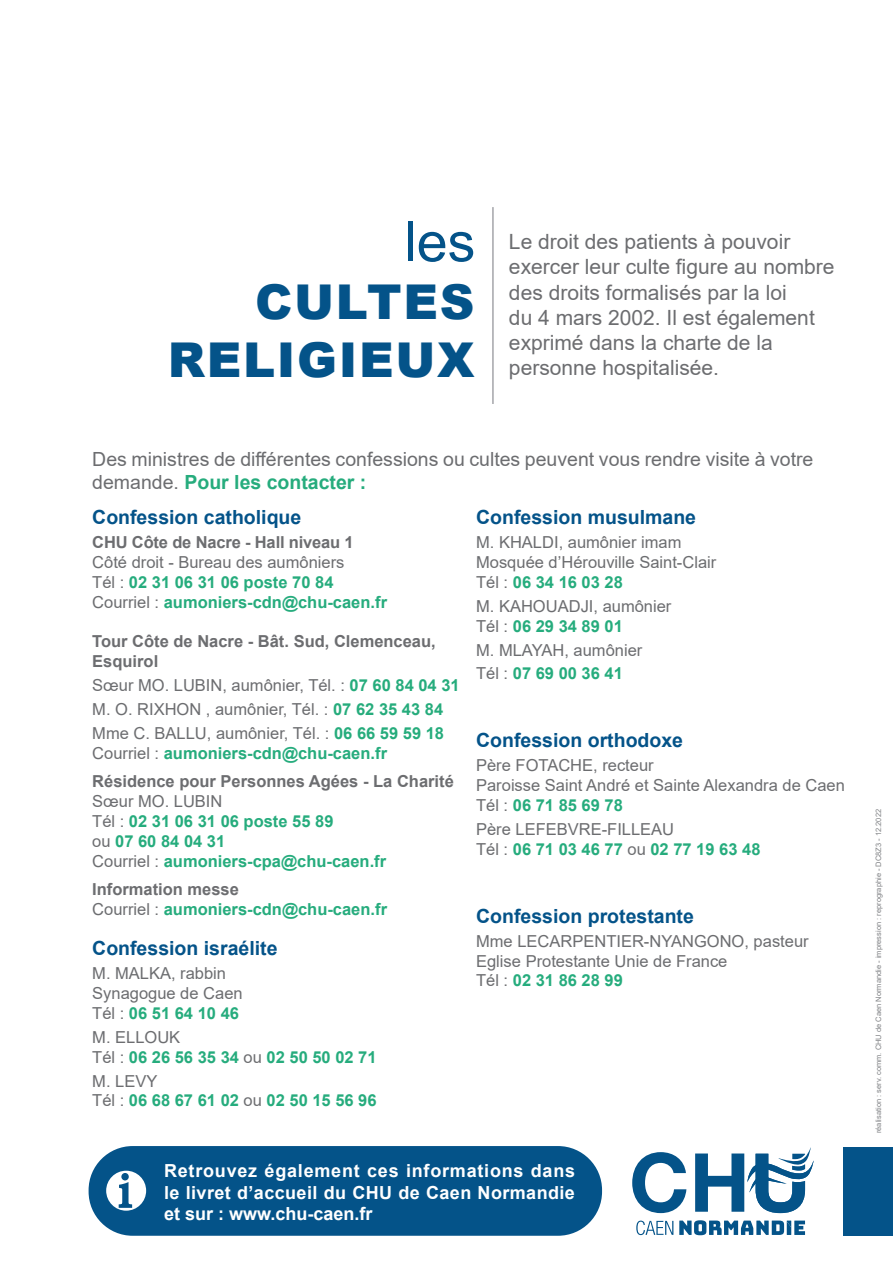
<style>
.page{position:relative;width:893px;height:1263px;background:#fff}
.page>*{position:absolute;margin:0;border:0;box-sizing:border-box;transform-origin:0 0}
.t1{font:55.5px "Arial";color:#045389}
.t2{font:900 48px/57.6px "Arial";letter-spacing:.035em;color:#045389;text-align:right}
.t3{font:21px/25.2px "Arial";color:#6c6d70}
.t4{font:19.5px/23.4px "Arial";color:#6c6d70}
.t5{font:700 19.5px "Arial";color:#045389}
.t6{font:700 18px/21.6px "Arial";letter-spacing:.025em;color:#fff;text-align:justify}
.t7{font:16.5px/19.8px "Arial";color:#6c6d70}
.t8{font:700 16.5px/19.8px "Arial";color:#26ac7d}
.t9{font:700 16.5px/19.8px "Arial";color:#6c6d70}
.t10{font:7.5px "Arial";color:#808285}
.s1{font-weight:700;color:#26ac7d}
.s2{font-weight:400;color:#6c6d70}
.s3{font-weight:700;color:#26ac7c}
.s4{font-weight:400}
.s5{color:#26ac7d}
.s6{color:#6c6d70}
</style>
<div class="page">
<div style="left:844px;top:1147px;width:49px;height:88px;background:#045389"></div>
<svg style="left:632px;top:1152px;width:54px;height:61px"></svg>
<svg style="left:695px;top:1147px;width:118px;height:66px"></svg>
<svg style="left:636px;top:1220px;width:37px;height:15px"></svg>
<svg style="left:679px;top:1220px;width:126px;height:15px"></svg>
<hr style="left:492px;top:207px;width:2px;height:197px;background:#a4a5a9">
<div style="left:89px;top:1146px;width:513px;height:90px;background:#045389;border-radius:44px"></div>
<div style="left:106px;top:1171px;width:40px;height:40px;background:#fff;border-radius:50%"></div>
<svg style="left:118px;top:1172px;width:15px;height:36px"></svg>
<h1 class="t1" style="left:404px;top:204px;width:72px">les</h1>
<h2 class="t2" style="left:168px;top:271px;width:308px">CULTES<br>RELIGIEUX</h2>
<p class="t3" style="left:509px;top:229px;width:327px">Le droit des patients à pouvoir exercer leur culte figure au nombre des droits formalisés par la loi<br>du 4 mars 2002. Il est également exprimé dans la charte de la personne hospitalisée.</p>
<p class="t4" style="left:92px;top:447px;width:723px">Des ministres de différentes confessions ou cultes peuvent vous rendre visite à votre demande. <span class="s1">Pour les contacter :</span></p>
<p class="t5" style="left:92px;top:503px;width:211px">Confession catholique</p>
<p class="t9" style="left:92px;top:533px;width:263px">CHU Côte de Nacre - Hall niveau 1</p>
<p class="t8" style="left:92px;top:552px;width:296px"><span class="s2">Côté droit - Bureau des aumôniers<br>Tél :</span> 02 31 06 31 06 poste 70 84<br><span class="s2">Courriel :</span> aumoniers-cdn@chu-caen.fr</p>
<p class="t9" style="left:92px;top:632px;width:345px">Tour Côte de Nacre - Bât. Sud, Clemenceau,<br>Esquirol</p>
<p class="t7" style="left:92px;top:673px;width:369px;line-height:24px">Sœur MO. LUBIN, aumônier, Tél. : <span class="s3">07 60 84 04 31<br></span>M. O. RIXHON , aumônier, Tél. : <span class="s3">07 62 35 43 84<br></span>Mme C. BALLU, aumônier, Tél. : <span class="s3">06 66 59 59 18</span></p>
<p class="t9" style="left:92px;top:739px;width:363px;line-height:28.3px"><span class="s4">Courriel :</span> <span class="s5">aumoniers-cdn@chu-caen.fr<br></span>Résidence pour Personnes Agées - La Charité</p>
<p class="t8" style="left:92px;top:791px;width:295px"><span class="s2">Sœur MO. LUBIN<br>Tél :</span> 02 31 06 31 06 poste 55 89<br><span class="s2">ou</span> 07 60 84 04 31<br><span class="s2">Courriel :</span> aumoniers-cpa@chu-caen.fr</p>
<p class="t8" style="left:92px;top:879px;width:296px"><span class="s6">Information messe<br></span><span class="s2">Courriel :</span> aumoniers-cdn@chu-caen.fr</p>
<p class="t5" style="left:92px;top:934px;width:187px">Confession israélite</p>
<p class="t7" style="left:92px;top:963px;width:152px">M. MALKA, rabbin<br>Synagogue de Caen<br>Tél : <span class="s1">06 51 64 10 46</span></p>
<p class="t8" style="left:92px;top:1027px;width:286px"><span class="s2">M. ELLOUK<br>Tél :</span> 06 26 56 35 34 <span class="s2">ou</span> 02 50 50 02 71</p>
<p class="t8" style="left:92px;top:1071px;width:286px"><span class="s2">M. LEVY<br>Tél :</span> 06 68 67 61 02 <span class="s2">ou</span> 02 50 15 56 96</p>
<p class="t5" style="left:476px;top:503px;width:221px">Confession musulmane</p>
<p class="t7" style="left:476px;top:532px;width:242px">M. KHALDI, aumônier imam<br>Mosquée d’Hérouville Saint-Clair<br>Tél : <span class="s1">06 34 16 03 28</span></p>
<p class="t7" style="left:476px;top:596px;width:197px">M. KAHOUADJI, aumônier<br>Tél : <span class="s1">06 29 34 89 01</span></p>
<p class="t7" style="left:476px;top:638px;width:168px;line-height:23.4px">M. MLAYAH, aumônier<br>Tél : <span class="s1">07 69 00 36 41</span></p>
<p class="t5" style="left:476px;top:727px;width:208px">Confession orthodoxe</p>
<p class="t7" style="left:476px;top:755px;width:370px">Père FOTACHE, recteur<br>Paroisse Saint André et Sainte Alexandra de Caen<br>Tél : <span class="s1">06 71 85 69 78</span></p>
<p class="t7" style="left:476px;top:819px;width:286px">Père LEFEBVRE-FILLEAU<br>Tél : <span class="s1">06 71 03 46 77</span> ou <span class="s1">02 77 19 63 48</span></p>
<p class="t5" style="left:476px;top:902px;width:219px">Confession protestante</p>
<p class="t7" style="left:476px;top:931px;width:334px">Mme LECARPENTIER-NYANGONO, pasteur<br>Eglise Protestante Unie de France<br>Tél : <span class="s1">02 31 86 28 99</span></p>
<p class="t6" style="left:164px;top:1160px;width:413px">Retrouvez également ces informations dans le livret d’accueil du CHU de Caen Normandie et sur : www.chu-caen.fr</p>
<p class="t10" style="left:873px;top:1133px;width:326px;rotate:-90deg">réalisation : serv. comm. CHU de Caen Normandie - impression : reprographie - DC8Z3 - 12.2022</p>
</div>
